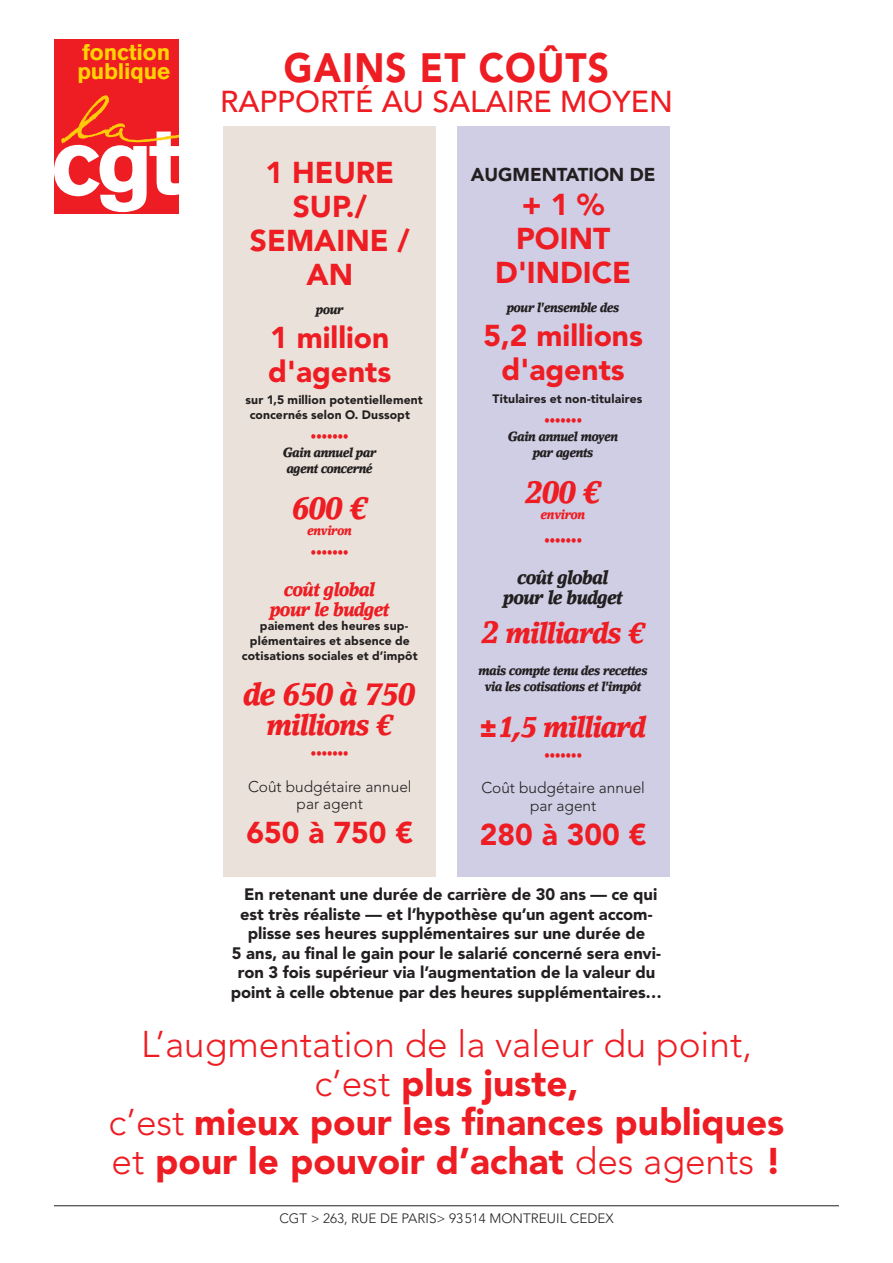
<style>
.page{position:relative;width:893px;height:1263px;background:#fff}
.page>*{position:absolute;margin:0;border:0;box-sizing:border-box;transform-origin:0 0}
.t1{font:900 40.65px "Avenir LT Std";letter-spacing:.03em;color:#ee1d23;scale:.91 1}
.t2{font:900 36.9px "Avenir LT Std";color:#ee1d23}
.t3{font:300 36.9px "Avenir LT Std";color:#ee1d23}
.TITRE_LINO_IT_26_ROU{font:italic 900 31.65px "Lino Letter Std";letter-spacing:-.05em;color:#ee1d23;scale:.91 1}
.t4{font:900 30px/33.9px "Avenir LT Std";color:#ee1d23;text-align:center}
.t5{font:500 30px "Avenir LT Std";color:#ee1d23}
.TITRE_LINO_IT_26_ROU-2{font:italic 900 29.4px "Lino Letter Std";letter-spacing:-.05em;color:#ee1d23;scale:.91 1}
.t6{font:700 22.35px "Akzidenz Grotesk BQ";letter-spacing:-.01em;color:#fed304}
.TITRE_LINO_IT_26_ROU-3{font:italic 900 19.2px "Lino Letter Std";letter-spacing:-.05em;color:#ee1d23;scale:.91 1}
.TITRE_LINO_IT_26_ROU-4{font:italic 900 19.2px "Lino Letter Std";letter-spacing:-.05em;color:#231f20;scale:.91 1}
.t7{font:900 18.45px "Avenir LT Std";color:#231f20}
.LINO_CORPS{font:900 16.5px/19.5px "Avenir LT Std";letter-spacing:-.005em;color:#231f20;text-align:center}
.t8{font:300 15.45px "Avenir LT Std";color:#231f20}
.t9{font:300 13.5px "Avenir LT Std";color:#231f20}
.TITRE_LINO_IT_26_ROU-5{font:italic 900 13.2px "Lino Letter Std";letter-spacing:-.05em;color:#231f20;scale:.91 1}
.TITRE_LINO_IT_26_ROU-6{font:italic 900 13.2px "Lino Letter Std";letter-spacing:-.05em;color:#ee1d23;scale:.91 1}
.LINO_CORPS-2{font:900 12.15px/14.5px "Avenir LT Std";letter-spacing:.01em;color:#231f20}
.s1{font-size:31.65px}
.s2{font-weight:300}
</style>
<div class="page">
<div style="left:224px;top:126px;width:212px;height:751px;background:#eae2da"></div>
<div style="left:457px;top:126px;width:212px;height:751px;background:#cfcee4"></div>
<hr style="left:54px;top:1205px;width:785px;height:1px;background:#231f20">
<div style="left:54px;top:39px;width:125px;height:174px;background:#ee1d23"></div>
<svg style="left:54px;top:95px;width:125px;height:117px"></svg>
<p class="t6" style="left:82px;top:39px;width:89px">fonction</p>
<p class="t6" style="left:78px;top:59px;width:94px">publique</p>
<p class="t1" style="left:284px;top:43px;width:359px">GAINS ET COÛTS</p>
<p class="t5" style="left:220px;top:84px;width:454px">RAPPORTÉ AU SALAIRE MOYEN</p>
<p class="t4" style="left:265px;top:156px;width:130px">1 HEURE<br>SUP./</p>
<p class="t4" style="left:250px;top:223px;width:161px">SEMAINE /<br>AN</p>
<p class="TITRE_LINO_IT_26_ROU-5" style="left:316px;top:301px;width:32px">pour</p>
<p class="t4" style="left:268px;top:320px;width:125px;text-align:left">1 million d'agents</p>
<p class="LINO_CORPS-2" style="left:250px;top:393px;width:175px;text-indent:-4px">sur 1,5 million potentiellement concernés selon O. Dussopt</p>
<p class="TITRE_LINO_IT_26_ROU-6" style="left:311px;top:429px;width:44px">•••••••</p>
<p class="TITRE_LINO_IT_26_ROU-5" style="left:283px;top:445px;width:104px">Gain annuel par</p>
<p class="TITRE_LINO_IT_26_ROU-5" style="left:287px;top:461px;width:96px">agent concerné</p>
<p class="TITRE_LINO_IT_26_ROU" style="left:292px;top:489px;width:85px">600 €</p>
<p class="TITRE_LINO_IT_26_ROU-6" style="left:308px;top:522px;width:50px">environ</p>
<p class="TITRE_LINO_IT_26_ROU-6" style="left:311px;top:545px;width:44px">•••••••</p>
<p class="TITRE_LINO_IT_26_ROU-3" style="left:284px;top:578px;width:102px">coût global</p>
<p class="TITRE_LINO_IT_26_ROU-3" style="left:270px;top:598px;width:133px">pour le budget</p>
<p class="LINO_CORPS-2" style="left:260px;top:619px;width:150px">paiement des heures sup-</p>
<p class="LINO_CORPS-2" style="left:250px;top:633px;width:161px">plémentaires et absence de</p>
<p class="LINO_CORPS-2" style="left:242px;top:648px;width:177px">cotisations sociales et d’impôt</p>
<p class="TITRE_LINO_IT_26_ROU" style="left:243px;top:675px;width:191px">de 650 à 750</p>
<p class="TITRE_LINO_IT_26_ROU-2" style="left:267px;top:707px;width:140px">millions €</p>
<p class="TITRE_LINO_IT_26_ROU-6" style="left:311px;top:746px;width:44px">•••••••</p>
<p class="t8" style="left:248px;top:777px;width:165px">Coût budgétaire annuel</p>
<p class="t8" style="left:297px;top:795px;width:68px">par agent</p>
<p class="t4" style="left:246px;top:815px;width:168px">650 à 750 €</p>
<p class="t7" style="left:471px;top:164px;width:186px">AUGMENTATION DE</p>
<p class="t4" style="left:522px;top:188px;width:84px">+ 1 %</p>
<p class="t4" style="left:516px;top:222px;width:96px">POINT</p>
<p class="t4" style="left:495px;top:256px;width:137px">D'INDICE</p>
<p class="TITRE_LINO_IT_26_ROU-5" style="left:507px;top:299px;width:125px">pour l'ensemble des</p>
<p class="t4" style="left:483px;top:318px;width:161px">5,2 millions d'agents</p>
<p class="LINO_CORPS-2" style="left:493px;top:391px;width:151px">Titulaires et non-titulaires</p>
<p class="TITRE_LINO_IT_26_ROU-6" style="left:544px;top:412px;width:44px">•••••••</p>
<p class="TITRE_LINO_IT_26_ROU-5" style="left:508px;top:428px;width:123px">Gain annuel moyen</p>
<p class="TITRE_LINO_IT_26_ROU-5" style="left:533px;top:444px;width:68px">par agents</p>
<p class="TITRE_LINO_IT_26_ROU" style="left:525px;top:473px;width:85px">200 €</p>
<p class="TITRE_LINO_IT_26_ROU-6" style="left:541px;top:506px;width:50px">environ</p>
<p class="TITRE_LINO_IT_26_ROU-6" style="left:544px;top:533px;width:44px">•••••••</p>
<p class="TITRE_LINO_IT_26_ROU-4" style="left:518px;top:566px;width:102px">coût global</p>
<p class="TITRE_LINO_IT_26_ROU-4" style="left:503px;top:586px;width:133px">pour le budget</p>
<p class="TITRE_LINO_IT_26_ROU-2" style="left:481px;top:615px;width:181px"><span class="s1">2</span> milliards €</p>
<p class="TITRE_LINO_IT_26_ROU-5" style="left:479px;top:663px;width:187px">mais compte tenu des recettes</p>
<p class="TITRE_LINO_IT_26_ROU-5" style="left:485px;top:679px;width:174px">via les cotisations et l'impôt</p>
<p class="TITRE_LINO_IT_26_ROU-2" style="left:480px;top:709px;width:185px">±1,5 milliard</p>
<p class="TITRE_LINO_IT_26_ROU-6" style="left:544px;top:747px;width:44px">•••••••</p>
<p class="t8" style="left:481px;top:779px;width:165px">Coût budgétaire annuel</p>
<p class="t8" style="left:530px;top:796px;width:68px">par agent</p>
<p class="t4" style="left:480px;top:817px;width:168px">280 à 300 €</p>
<p class="LINO_CORPS" style="left:231px;top:885px;width:433px">En retenant une durée de carrière de 30 ans — ce qui est très réaliste — et l’hypothèse qu’un agent accom&shy;plisse ses heures supplémentaires sur une durée de<br>5 ans, au final le gain pour le salarié concerné sera envi&shy;ron 3 fois supérieur via l’augmentation de la valeur du point à celle obtenue par des heures supplémentaires…</p>
<p class="t3" style="left:141px;top:1023px;width:612px">L’augmentation de la valeur du point,</p>
<p class="t2" style="left:314px;top:1061px;width:266px"><span class="s2">c’est</span> plus juste,</p>
<p class="t2" style="left:109px;top:1100px;width:677px"><span class="s2">c’est</span> mieux pour les finances publiques</p>
<p class="t2" style="left:111px;top:1139px;width:672px"><span class="s2">et</span> pour le pouvoir d’achat <span class="s2">des agents</span> !</p>
<p class="t9" style="left:279px;top:1210px;width:336px">CGT &gt; 263, RUE DE PARIS&gt; 93514 MONTREUIL CEDEX</p>
</div>
